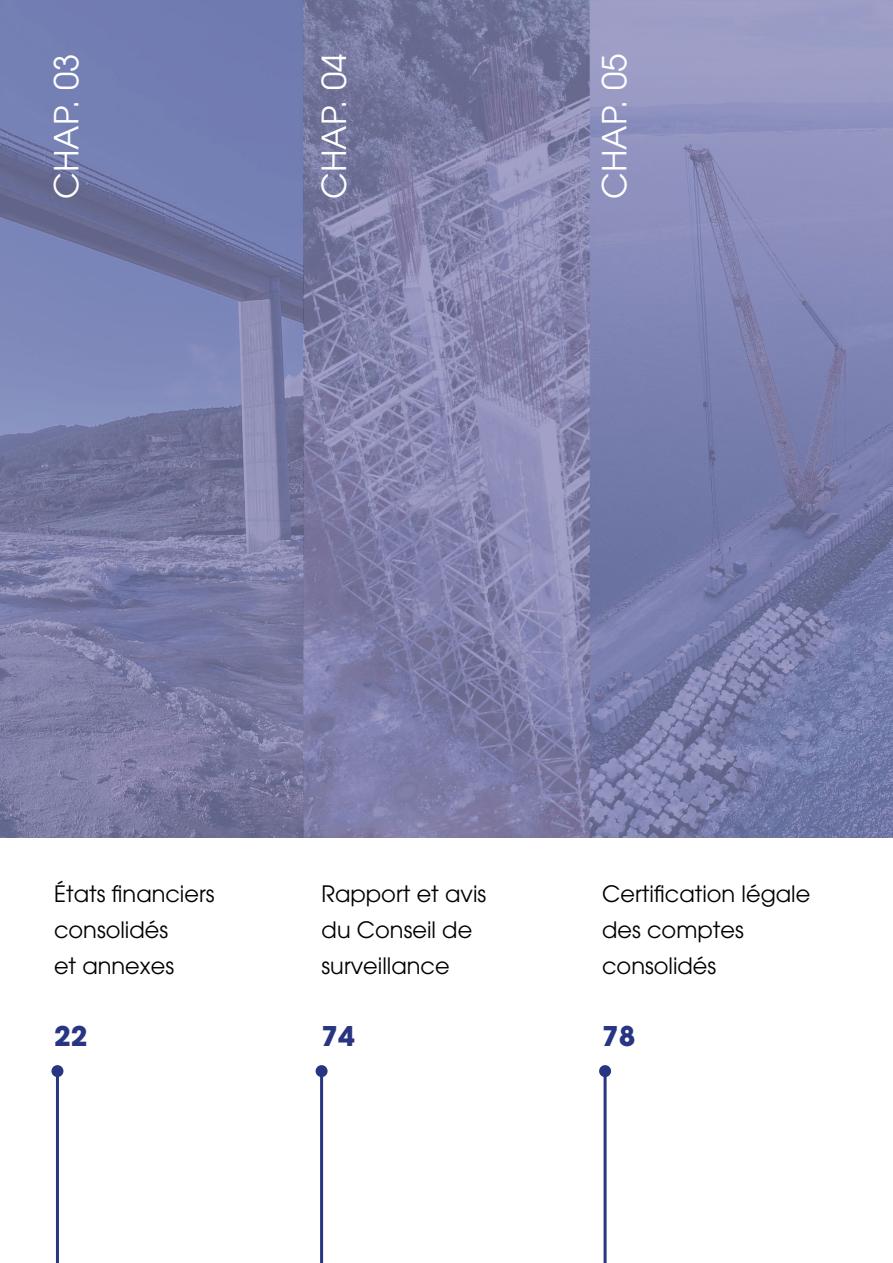
<style>
.page{position:relative;width:893px;height:1263px;background:#fff}
.page>*{position:absolute;margin:0;border:0;box-sizing:border-box;transform-origin:0 0}
.t1{font:33px "ITC Avant Garde Std";color:#fff}
.t2{font:700 27px "ITC Avant Garde Std";color:#283583}
.t3{font:22.5px/36px "ITC Avant Garde Std";color:#000}
</style>
<div class="page">
<img style="left:0;top:0;width:893px;height:838px">
<hr style="left:56px;top:1071px;width:3px;height:192px;background:#283583">
<div style="left:51px;top:1065px;width:12px;height:12px;background:#283583;border-radius:50%"></div>
<hr style="left:320px;top:1071px;width:3px;height:192px;background:#283583">
<div style="left:316px;top:1065px;width:12px;height:12px;background:#283583;border-radius:50%"></div>
<hr style="left:604px;top:1071px;width:3px;height:192px;background:#283583">
<div style="left:599px;top:1065px;width:12px;height:12px;background:#283583;border-radius:50%"></div>
<h1 class="t1" style="left:46px;top:199px;width:147px;rotate:-90deg">CHAP. 03</h1>
<h1 class="t1" style="left:313px;top:199px;width:147px;rotate:-90deg">CHAP. 04</h1>
<h1 class="t1" style="left:594px;top:199px;width:147px;rotate:-90deg">CHAP. 05</h1>
<p class="t3" style="left:54px;top:875px;width:162px">États financiers consolidés<br>et annexes</p>
<p class="t2" style="left:54px;top:1018px;width:35px">22</p>
<p class="t3" style="left:322px;top:875px;width:166px">Rapport et avis du Conseil de surveillance</p>
<p class="t2" style="left:322px;top:1018px;width:35px">74</p>
<p class="t3" style="left:602px;top:875px;width:210px">Certification légale des comptes consolidés</p>
<p class="t2" style="left:602px;top:1018px;width:35px">78</p>
</div>
